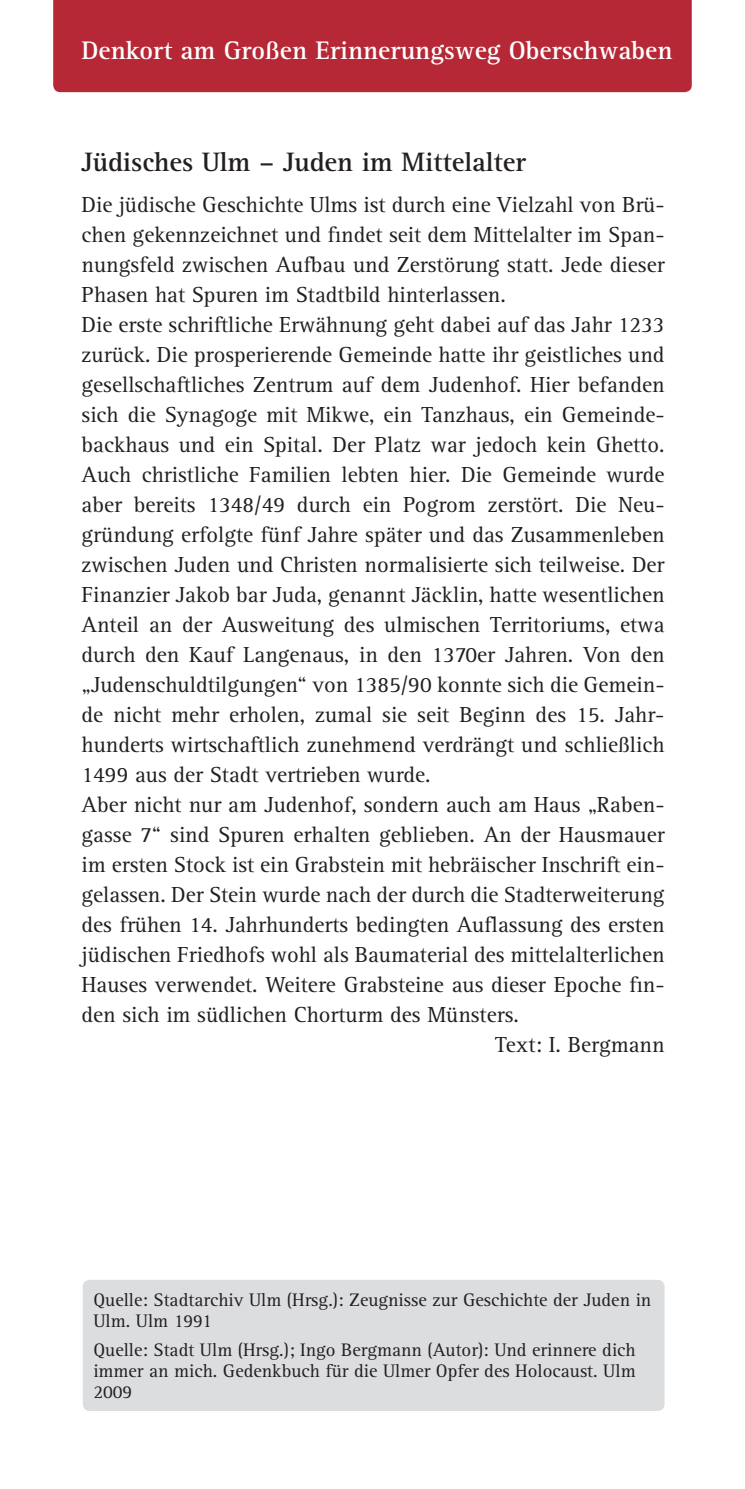
<style>
.page{position:relative;width:745px;height:1489px;background:#fff}
.page>*{position:absolute;margin:0;border:0;box-sizing:border-box;transform-origin:0 0}
.t1{font:700 27.5px "Rotis Serif";color:#231f20}
.t2{font:700 26.25px "Rotis Serif";color:#fff}
.t3{font:22.5px "Rotis Serif";color:#231f20}
.t4{font:18.75px/21.2px "Rotis Serif";color:#231f20}
</style>
<div class="page">
<div style="left:53px;top:0;width:638px;height:92px;background:#b72837"></div>
<div style="left:83px;top:1279px;width:581px;height:131px;background:#dcdddf;border-radius:7px"></div>
<p class="t2" style="left:81px;top:35px;width:592px">Denkort am Großen Erinnerungsweg Oberschwaben</p>
<p class="t1" style="left:81px;top:145px;width:446px">Jüdisches Ulm – Juden im Mittelalter</p>
<p class="t3" style="left:81px;top:191px;width:584px">Die jüdische Geschichte Ulms ist durch eine Vielzahl von Brü-</p>
<p class="t3" style="left:81px;top:221px;width:584px">chen gekennzeichnet und findet seit dem Mittelalter im Span-</p>
<p class="t3" style="left:81px;top:251px;width:584px">nungsfeld zwischen Aufbau und Zerstörung statt. Jede dieser</p>
<p class="t3" style="left:81px;top:281px;width:423px">Phasen hat Spuren im Stadtbild hinterlassen.</p>
<p class="t3" style="left:81px;top:311px;width:584px">Die erste schriftliche Erwähnung geht dabei auf das Jahr 1233</p>
<p class="t3" style="left:81px;top:341px;width:584px">zurück. Die prosperierende Gemeinde hatte ihr geistliches und</p>
<p class="t3" style="left:81px;top:371px;width:584px">gesellschaftliches Zentrum auf dem Judenhof. Hier befanden</p>
<p class="t3" style="left:81px;top:401px;width:584px">sich die Synagoge mit Mikwe, ein Tanzhaus, ein Gemeinde-</p>
<p class="t3" style="left:81px;top:431px;width:581px">backhaus und ein Spital. Der Platz war jedoch kein Ghetto.</p>
<p class="t3" style="left:81px;top:461px;width:584px">Auch christliche Familien lebten hier. Die Gemeinde wurde</p>
<p class="t3" style="left:81px;top:491px;width:584px">aber bereits 1348/49 durch ein Pogrom zerstört. Die Neu-</p>
<p class="t3" style="left:81px;top:521px;width:584px">gründung erfolgte fünf Jahre später und das Zusammenleben</p>
<p class="t3" style="left:81px;top:551px;width:584px">zwischen Juden und Christen normalisierte sich teilweise. Der</p>
<p class="t3" style="left:81px;top:581px;width:584px">Finanzier Jakob bar Juda, genannt Jäcklin, hatte wesentlichen</p>
<p class="t3" style="left:81px;top:611px;width:584px">Anteil an der Ausweitung des ulmischen Territoriums, etwa</p>
<p class="t3" style="left:81px;top:641px;width:584px">durch den Kauf Langenaus, in den 1370er Jahren. Von den</p>
<p class="t3" style="left:81px;top:671px;width:584px">„Judenschuldtilgungen“ von 1385/90 konnte sich die Gemein-</p>
<p class="t3" style="left:81px;top:701px;width:584px">de nicht mehr erholen, zumal sie seit Beginn des 15. Jahr-</p>
<p class="t3" style="left:81px;top:731px;width:584px">hunderts wirtschaftlich zunehmend verdrängt und schließlich</p>
<p class="t3" style="left:81px;top:761px;width:348px">1499 aus der Stadt vertrieben wurde.</p>
<p class="t3" style="left:81px;top:791px;width:584px">Aber nicht nur am Judenhof, sondern auch am Haus „Raben-</p>
<p class="t3" style="left:81px;top:821px;width:584px">gasse 7“ sind Spuren erhalten geblieben. An der Hausmauer</p>
<p class="t3" style="left:81px;top:851px;width:584px">im ersten Stock ist ein Grabstein mit hebräischer Inschrift ein-</p>
<p class="t3" style="left:81px;top:881px;width:584px">gelassen. Der Stein wurde nach der durch die Stadterweiterung</p>
<p class="t3" style="left:81px;top:911px;width:584px">des frühen 14. Jahrhunderts bedingten Auflassung des ersten</p>
<p class="t3" style="left:81px;top:941px;width:584px">jüdischen Friedhofs wohl als Baumaterial des mittelalterlichen</p>
<p class="t3" style="left:81px;top:971px;width:584px">Hauses verwendet. Weitere Grabsteine aus dieser Epoche fin-</p>
<p class="t3" style="left:81px;top:1001px;width:436px">den sich im südlichen Chorturm des Münsters.</p>
<p class="t3" style="left:494px;top:1031px;width:171px">Text: I. Bergmann</p>
<p class="t4" style="left:93px;top:1289px;width:559px">Quelle: Stadtarchiv Ulm (Hrsg.): Zeugnisse zur Geschichte der Juden in<br>Ulm. Ulm 1991</p>
<p class="t4" style="left:93px;top:1339px;width:543px;text-align:justify">Quelle: Stadt Ulm (Hrsg.); Ingo Bergmann (Autor): Und erinnere dich immer an mich. Gedenkbuch für die Ulmer Opfer des Holocaust. Ulm 2009</p>
</div>
